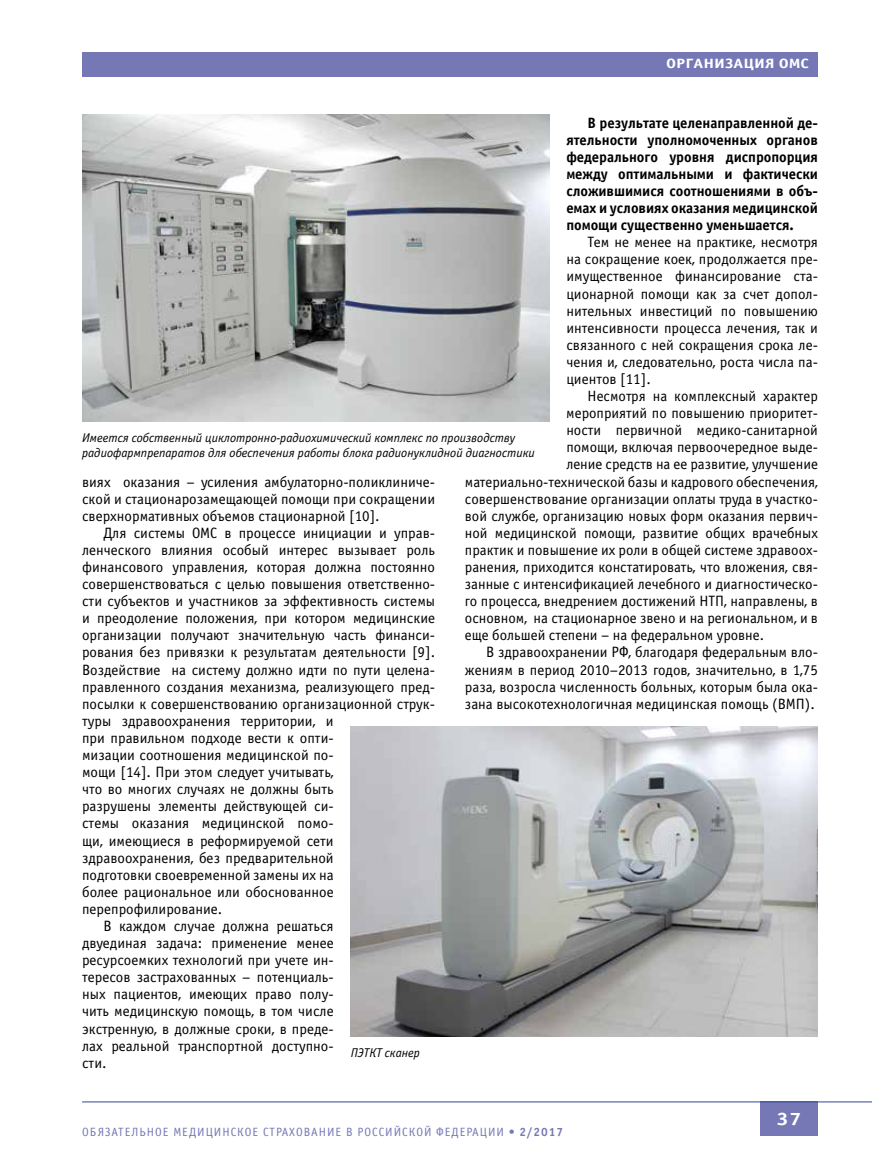
<style>
.page{position:relative;width:872px;height:1170px;background:#fff}
.page>*{position:absolute;margin:0;border:0;box-sizing:border-box;transform-origin:0 0}
.t1{font:700 18px "Officina Sans C";color:#fff;scale:1.25 1}
.t2{font:15px/17.1px "Officina Sans C";color:#000;text-align:justify}
.t3{font:700 15px/17.1px "Officina Sans C";letter-spacing:-.005em;color:#000;text-align:justify}
.t4{font:700 13.5px "Officina Sans C";color:#fff;scale:1.25 1}
.t5{font:italic 12.75px/15.3px "Officina Sans C";color:#000}
.t6{font:12px "Officina Sans C";letter-spacing:.08em;color:#7578b5}
.s1{font-weight:700}
</style>
<div class="page">
<div style="left:82px;top:53px;width:736px;height:24px;background:#7578b5"></div>
<div style="left:760px;top:1101px;width:58px;height:34px;background:#7578b5"></div>
<hr style="left:82px;top:1101px;width:790px;height:1px;background:#334897">
<img style="left:351px;top:726px;width:467px;height:310px">
<img style="left:82px;top:115px;width:467px;height:306px">
<p class="t4" style="left:666px;top:56px;width:116px">ОРГАНИЗАЦИЯ ОМС</p>
<p class="t3" style="left:566px;top:114px;width:253px;text-indent:21px">В результате целенаправленной де&shy;ятельности уполномоченных органов федерального уровня диспропорция между оптимальными и фактически сложившимися соотношениями в объ&shy;емах и условиях оказания медицинской помощи существенно уменьшается.</p>
<p class="t2" style="left:566px;top:234px;width:253px;text-indent:21px">Тем не менее на практике, несмотря на сокращение коек, продолжается пре&shy;имущественное финансирование ста&shy;ционарной помощи как за счет допол&shy;нительных инвестиций по повышению интенсивности процесса лечения, так и связанного с ней сокращения срока ле&shy;чения и, следовательно, роста числа па&shy;циентов [11].</p>
<p class="t2" style="left:587px;top:388px;width:232px">Несмотря на комплексный характер</p>
<p class="t2" style="left:566px;top:405px;width:253px">мероприятий по повышению приоритет-</p>
<p class="t2" style="left:566px;top:422px;width:253px">ности первичной медико-санитарной</p>
<p class="t2" style="left:566px;top:439px;width:253px">помощи, включая первоочередное выде-</p>
<p class="t2" style="left:566px;top:456px;width:253px">ление средств на ее развитие, улучшение</p>
<p class="t2" style="left:465px;top:473px;width:354px">материально-технической базы и кадрового обеспечения,</p>
<p class="t2" style="left:465px;top:490px;width:354px">совершенствование организации оплаты труда в участко-</p>
<p class="t2" style="left:465px;top:507px;width:354px">вой службе, организацию новых форм оказания первич-</p>
<p class="t2" style="left:465px;top:524px;width:354px">ной медицинской помощи, развитие общих врачебных</p>
<p class="t2" style="left:465px;top:541px;width:354px">практик и повышение их роли в общей системе здравоох-</p>
<p class="t2" style="left:465px;top:558px;width:354px">ранения, приходится констатировать, что вложения, свя-</p>
<p class="t2" style="left:465px;top:575px;width:354px">занные с интенсификацией лечебного и диагностическо-</p>
<p class="t2" style="left:465px;top:593px;width:354px">го процесса, внедрением достижений НТП, направлены, в</p>
<p class="t2" style="left:465px;top:610px;width:354px">основном, на стационарное звено и на региональном, и в</p>
<p class="t2" style="left:465px;top:627px;width:301px">еще большей степени – на федеральном уровне.</p>
<p class="t2" style="left:486px;top:644px;width:333px">В здравоохранении РФ, благодаря федеральным вло-</p>
<p class="t2" style="left:465px;top:661px;width:354px">жениям в период 2010–2013 годов, значительно, в 1,75</p>
<p class="t2" style="left:465px;top:678px;width:354px">раза, возросла численность больных, которым была ока-</p>
<p class="t2" style="left:465px;top:695px;width:351px">зана высокотехнологичная медицинская помощь (ВМП).</p>
<p class="t5" style="left:82px;top:430px;width:454px">Имеется собственный циклотронно-радиохимический комплекс по производству радиофармпрепаратов для обеспечения работы блока радионуклидной диагностики</p>
<p class="t2" style="left:82px;top:473px;width:354px">виях оказания – усиления амбулаторно-поликлиниче&shy;ской и стационарозамещающей помощи при сокращении сверхнормативных объемов стационарной [10].</p>
<p class="t2" style="left:103px;top:524px;width:333px">Для системы ОМС в процессе инициации и управ-</p>
<p class="t2" style="left:82px;top:541px;width:354px">ленческого влияния особый интерес вызывает роль</p>
<p class="t2" style="left:82px;top:558px;width:354px">финансового управления, которая должна постоянно</p>
<p class="t2" style="left:82px;top:575px;width:354px">совершенствоваться с целью повышения ответственно-</p>
<p class="t2" style="left:82px;top:593px;width:354px">сти субъектов и участников за эффективность системы</p>
<p class="t2" style="left:82px;top:610px;width:354px">и преодоление положения, при котором медицинские</p>
<p class="t2" style="left:82px;top:627px;width:354px">организации получают значительную часть финанси-</p>
<p class="t2" style="left:82px;top:644px;width:354px">рования без привязки к результатам деятельности [9].</p>
<p class="t2" style="left:82px;top:661px;width:354px">Воздействие на систему должно идти по пути целена-</p>
<p class="t2" style="left:82px;top:678px;width:354px">правленного создания механизма, реализующего пред-</p>
<p class="t2" style="left:82px;top:695px;width:354px">посылки к совершенствованию организационной струк-</p>
<p class="t2" style="left:82px;top:712px;width:253px">туры здравоохранения территории, и</p>
<p class="t2" style="left:82px;top:729px;width:253px">при правильном подходе вести к опти-</p>
<p class="t2" style="left:82px;top:746px;width:253px">мизации соотношения медицинской по-</p>
<p class="t2" style="left:82px;top:763px;width:253px">мощи [14]. При этом следует учитывать,</p>
<p class="t2" style="left:82px;top:780px;width:253px">что во многих случаях не должны быть</p>
<p class="t2" style="left:82px;top:798px;width:253px">разрушены элементы действующей си-</p>
<p class="t2" style="left:82px;top:815px;width:253px">стемы оказания медицинской помо-</p>
<p class="t2" style="left:82px;top:832px;width:253px">щи, имеющиеся в реформируемой сети</p>
<p class="t2" style="left:82px;top:849px;width:253px">здравоохранения, без предварительной</p>
<p class="t2" style="left:82px;top:866px;width:253px">подготовки своевременной замены их на</p>
<p class="t2" style="left:82px;top:883px;width:253px">более рациональное или обоснованное</p>
<p class="t2" style="left:82px;top:900px;width:142px">перепрофилирование.</p>
<p class="t2" style="left:103px;top:917px;width:232px">В каждом случае должна решаться</p>
<p class="t2" style="left:82px;top:934px;width:253px">двуединая задача: применение менее</p>
<p class="t2" style="left:82px;top:951px;width:253px">ресурсоемких технологий при учете ин-</p>
<p class="t2" style="left:82px;top:968px;width:253px">тересов застрахованных – потенциаль-</p>
<p class="t2" style="left:82px;top:986px;width:253px">ных пациентов, имеющих право полу-</p>
<p class="t2" style="left:82px;top:1003px;width:253px">чить медицинскую помощь, в том числе</p>
<p class="t2" style="left:82px;top:1020px;width:253px">экстренную, в должные сроки, в преде-</p>
<p class="t2" style="left:82px;top:1037px;width:253px">лах реальной транспортной доступно-</p>
<p class="t2" style="left:82px;top:1054px;width:26px">сти.</p>
<p class="t5" style="left:351px;top:1045px;width:71px">ПЭТКТ сканер</p>
<p class="t6" style="left:82px;top:1124px;width:482px">ОБЯЗАТЕЛЬНОЕ МЕДИЦИНСКОЕ СТРАХОВАНИЕ В РОССИЙСКОЙ ФЕДЕРАЦИИ • <span class="s1">2/2017</span></p>
<p class="t1" style="left:776px;top:1108px;width:22px">37</p>
</div>
